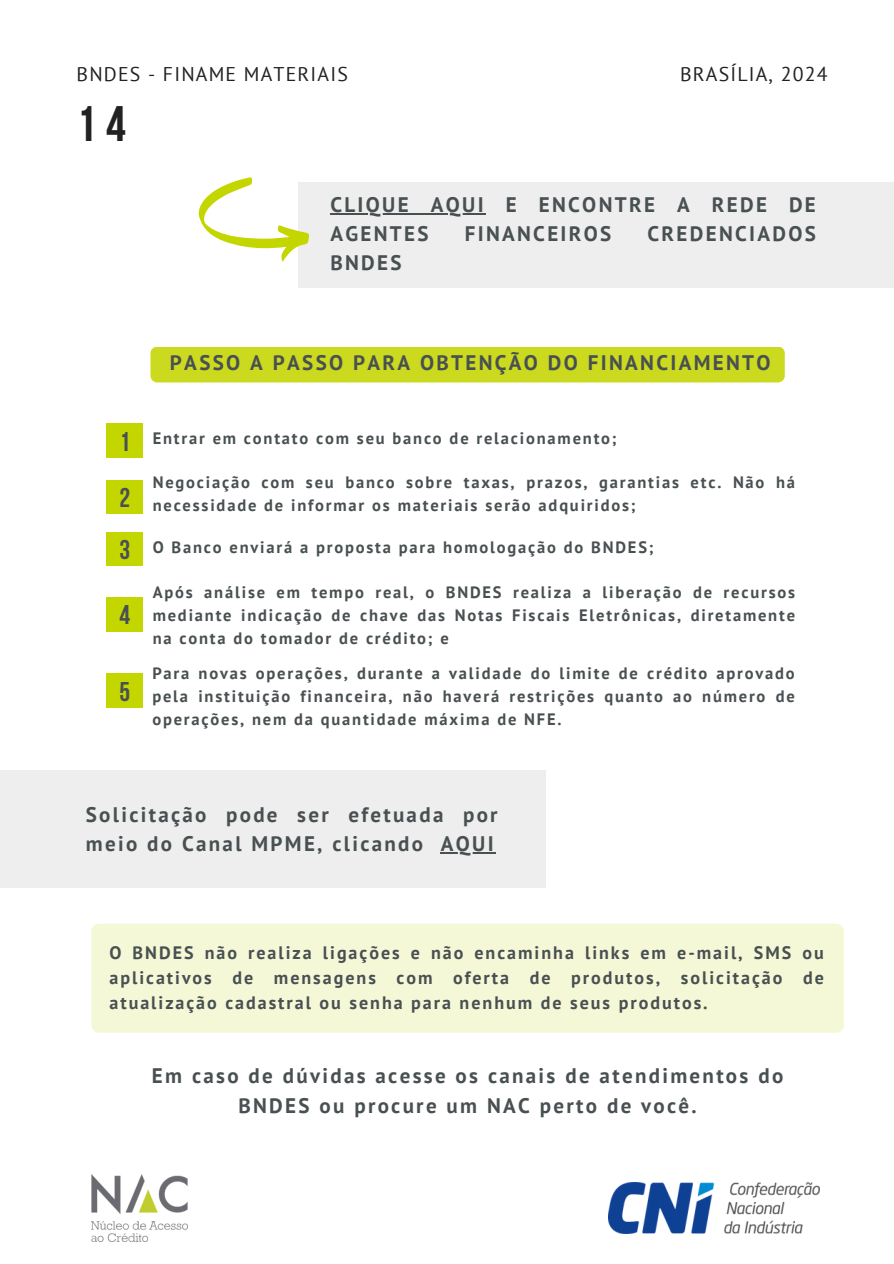
<style>
.page{position:relative;width:894px;height:1264px;background:#fff}
.page>*{position:absolute;margin:0;border:0;box-sizing:border-box;transform-origin:0 0}
.t1{font:700 49.65px "Bebas Neue";color:#222}
.t2{font:700 27px "Bebas Neue";color:#495052}
.t3{font:700 21px/29.2px "PT Sans";letter-spacing:.11em;color:#495052}
.t4{font:19.8px "PT Sans";letter-spacing:.06em;color:#222}
.t5{font:700 18px/24.8px "PT Sans";letter-spacing:.11em;color:#495052;text-align:justify}
.t6{font:700 16.5px/22.8px "PT Sans";letter-spacing:.11em;color:#495052;text-align:justify}
</style>
<div class="page">
<img style="left:91px;top:1174px;width:96px;height:67px">
<div style="left:298px;top:182px;width:595px;height:105px;background:#eee"></div>
<hr style="left:330px;top:213px;width:156px;height:1px;background:#495052">
<svg style="left:199px;top:177px;width:110px;height:85px"></svg>
<div style="left:150px;top:346px;width:634px;height:36px;background:#cbda1f;border-radius:7px"></div>
<div style="left:107px;top:424px;width:35px;height:33px;background:#c4d600"></div>
<div style="left:107px;top:480px;width:35px;height:34px;background:#c4d600"></div>
<div style="left:107px;top:532px;width:35px;height:34px;background:#c4d600"></div>
<div style="left:107px;top:597px;width:35px;height:34px;background:#c4d600"></div>
<div style="left:107px;top:674px;width:35px;height:33px;background:#c4d600"></div>
<div style="left:0;top:770px;width:545px;height:117px;background:#eee"></div>
<hr style="left:440px;top:852px;width:56px;height:1px;background:#495052">
<div style="left:91px;top:923px;width:752px;height:109px;background:#f5f8d7;border-radius:8px"></div>
<img style="left:608px;top:1182px;width:211px;height:51px">
<h2 class="t4" style="left:77px;top:61px;width:273px">BNDES - FINAME MATERIAIS</h2>
<p class="t1" style="left:76px;top:103px;width:51px">14</p>
<p class="t4" style="left:680px;top:61px;width:149px">BRASÍLIA, 2024</p>
<h2 class="t3" style="left:330px;top:189px;width:487px">CLIQUE AQUI E ENCONTRE A REDE DE<br>AGENTES</h2>
<h2 class="t3" style="left:464px;top:219px;width:148px">FINANCEIROS</h2>
<h2 class="t3" style="left:647px;top:219px;width:170px">CREDENCIADOS</h2>
<h2 class="t3" style="left:330px;top:248px;width:73px">BNDES</h2>
<p class="t3" style="left:170px;top:348px;width:602px">PASSO A PASSO PARA OBTENÇÃO DO FINANCIAMENTO</p>
<p class="t2" style="left:119px;top:430px;width:12px">1</p>
<p class="t6" style="left:153px;top:426px;width:465px">Entrar em contato com seu banco de relacionamento;</p>
<h1 class="t2" style="left:119px;top:486px;width:12px">2</h1>
<h1 class="t2" style="left:119px;top:538px;width:12px">3</h1>
<p class="t6" style="left:153px;top:470px;width:643px">Negociação com seu banco sobre taxas, prazos, garantias etc. Não há necessidade de informar os materiais serão adquiridos;</p>
<p class="t6" style="left:153px;top:535px;width:502px">O Banco enviará a proposta para homologação do BNDES;</p>
<p class="t6" style="left:153px;top:581px;width:643px">Após análise em tempo real, o BNDES realiza a liberação de recursos mediante indicação de chave das Notas Fiscais Eletrônicas, diretamente na conta do tomador de crédito; e</p>
<p class="t6" style="left:152px;top:661px;width:643px">Para novas operações, durante a validade do limite de crédito aprovado pela instituição financeira, não haverá restrições quanto ao número de operações, nem da quantidade máxima de NFE.</p>
<p class="t2" style="left:119px;top:604px;width:12px">4</p>
<p class="t2" style="left:119px;top:680px;width:12px">5</p>
<p class="t3" style="left:86px;top:799px;width:413px">Solicitação pode ser efetuada por meio do Canal MPME, clicando</p>
<p class="t3" style="left:440px;top:828px;width:54px">AQUI</p>
<p class="t5" style="left:109px;top:940px;width:715px">O BNDES não realiza ligações e não encaminha links em e-mail, SMS ou aplicativos de mensagens com oferta de produtos, solicitação de atualização cadastral ou senha para nenhum de seus produtos.</p>
<p class="t3" style="left:152px;top:1060px;width:632px;text-align:center">Em caso de dúvidas acesse os canais de atendimentos do<br>BNDES ou procure um NAC perto de você.</p>
</div>
